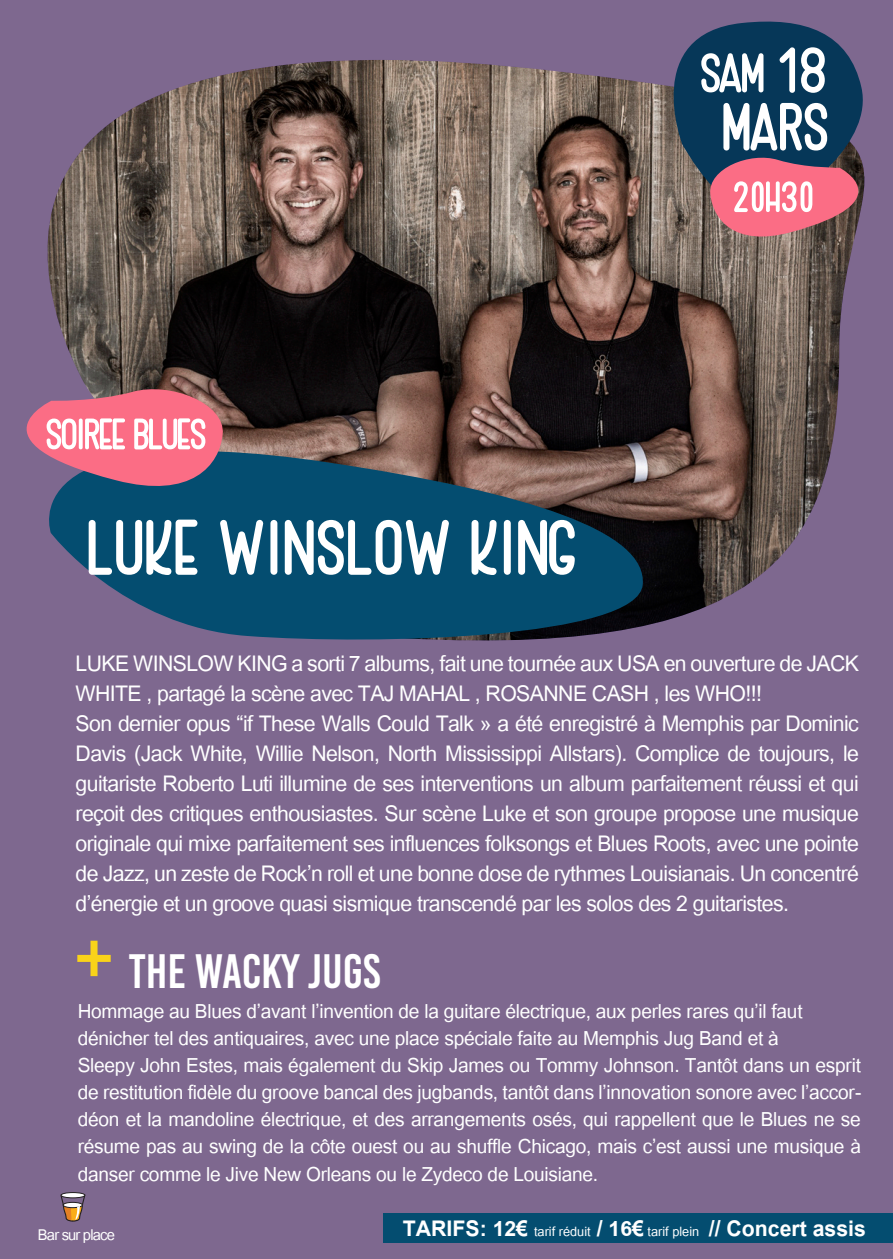
<style>
.page{position:relative;width:893px;height:1259px;background:#7e688f}
.page>*{position:absolute;margin:0;border:0;box-sizing:border-box;transform-origin:0 0}
.t1{font:106.8px "Plant";color:#fff}
.t2{font:92.7px "Plant";color:#fff}
.t3{font:76.2px "Plant";color:#fff}
.t4{font:60px "Plant";letter-spacing:-.03em;color:#fff}
.t5{font:59.7px "Plant";letter-spacing:-.03em;color:#fff}
.t6{font:48px "Bebas Kai";color:#fff}
.t7{font:30px/30px "Utsaah";letter-spacing:-.02em;color:#fff}
.t8{font:700 30px "Utsaah";color:#fff}
.t9{font:27px/27px "Utsaah";letter-spacing:-.01em;color:#fff;text-align:justify}
.t10{font:20.7px "Utsaah";letter-spacing:-.04em;color:#fff}
.s1{font-size:88.5px}
.s2{font-size:85.5px;color:#f9d31a}
.s3{font-weight:400;font-size:18px}
</style>
<div class="page">
<div style="left:383px;top:1213px;width:510px;height:29px;background:#044d70"></div>
<div style="left:61px;top:1192px;width:24px;height:5px;background:#4d4252;border-radius:50%"></div>
<div style="left:61px;top:1192px;width:24px;height:6px;border:1px solid #231f20;border-radius:50%"></div>
<svg style="left:60px;top:1194px;width:26px;height:28px"></svg>
<img style="left:47px;top:60px;width:805px;height:565px">
<svg style="left:640px;top:21px;width:223px;height:203px;background:#324b64"></svg>
<svg style="left:708px;top:151px;width:157px;height:97px;background:#b16070"></svg>
<svg style="left:47px;top:415px;width:600px;height:226px;background:#284e66"></svg>
<svg style="left:26px;top:381px;width:200px;height:119px"></svg>
<p class="t4" style="left:45px;top:391px;width:163px">SOIRée BLUES</p>
<p class="t1" style="left:87px;top:472px;width:492px">LUKE WINSLOW KING</p>
<p class="t3" style="left:700px;top:19px;width:131px">SAM <span class="s1">18</span></p>
<p class="t2" style="left:722px;top:61px;width:109px">MARS</p>
<p class="t5" style="left:731px;top:155px;width:86px">20H30</p>
<p class="t7" style="left:76px;top:649px;width:785px">LUKE WINSLOW KING a sorti 7 albums, fait une tournée aux USA en ouverture de JACK<br>WHITE , partagé la scène avec TAJ MAHAL , ROSANNE CASH , les WHO!!!</p>
<p class="t7" style="left:76px;top:709px;width:785px;text-align:justify">Son dernier opus “if These Walls Could Talk » a été enregistré à Memphis par Dominic Davis (Jack White, Willie Nelson, North Mississippi Allstars). Complice de toujours, le guitariste Roberto Luti illumine de ses interventions un album parfaitement réussi et qui reçoit des critiques enthousiastes. Sur scène Luke et son groupe propose une musique originale qui mixe parfaitement ses influences folksongs et Blues Roots, avec une pointe de Jazz, un zeste de Rock’n roll et une bonne dose de rythmes Louisianais. Un concentré d’énergie et un groove quasi sismique transcendé par les solos des 2 guitaristes.</p>
<p class="t6" style="left:76px;top:946px;width:306px"><span class="s2">+</span> THE WACKY JUGS</p>
<p class="t9" style="left:78px;top:999px;width:726px">Hommage au Blues d’avant l’invention de la guitare électrique, aux perles rares qu’il faut</p>
<p class="t9" style="left:78px;top:1026px;width:703px">dénicher tel des antiquaires, avec une place spéciale faite au Memphis Jug Band et à</p>
<p class="t9" style="left:78px;top:1053px;width:785px">Sleepy John Estes, mais également du Skip James ou Tommy Johnson. Tantôt dans un esprit de restitution fidèle du groove bancal des jugbands, tantôt dans l’innovation sonore avec l’accor&shy;déon et la mandoline électrique, et des arrangements osés, qui rappellent que le Blues ne se résume pas au swing de la côte ouest ou au shuffle Chicago, mais c’est aussi une musique à danser comme le Jive New Orleans ou le Zydeco de Louisiane.</p>
<p class="t10" style="left:38px;top:1223px;width:78px">Bar sur place</p>
<p class="t8" style="left:403px;top:1212px;width:465px">TARIFS: 12€ <span class="s3">tarif réduit</span> / 16€ <span class="s3">tarif plein</span> // Concert assis</p>
</div>
